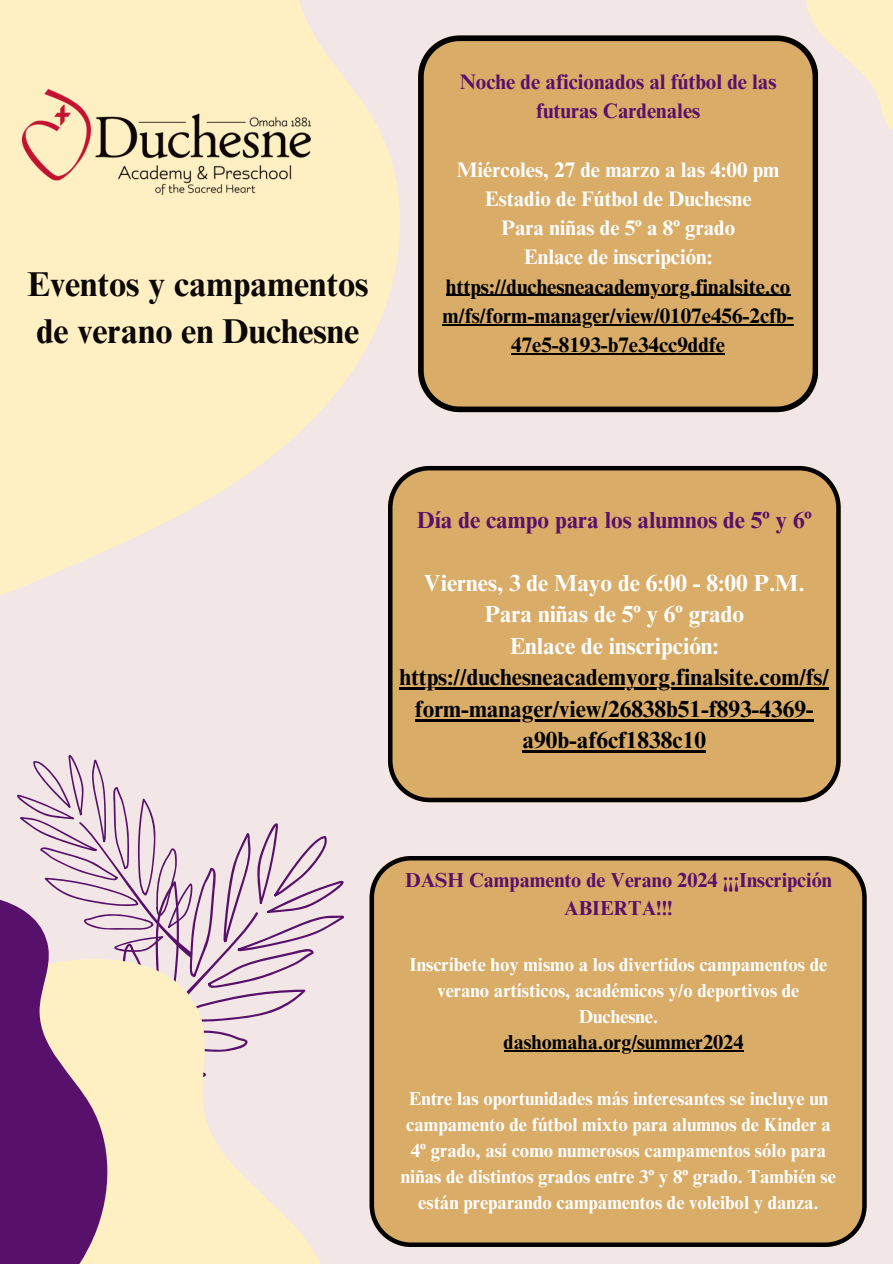
<style>
.page{position:relative;width:893px;height:1264px;background:#fff}
.page>*{position:absolute;margin:0;border:0;box-sizing:border-box;transform-origin:0 0}
.t1{font:700 34.5px/47.2px "Times NRMT Pro";color:#0b0707}
.t2{font:700 23.25px/31.5px "Times NRMT Pro";color:#000;text-align:center}
.t3{font:700 23.25px/31.5px "Times NRMT Pro";color:#fff;text-align:center}
.t4{font:700 23.25px "Times NRMT Pro";color:#58116a}
.t5{font:700 21px/29.2px "Times NRMT Pro";color:#000;text-align:center}
.t6{font:700 21px/29.2px "Times NRMT Pro";color:#fff;text-align:center}
.t7{font:700 21px/29.2px "Times NRMT Pro";color:#58116a;text-align:center}
.t8{font:700 20.25px/28.2px "Times NRMT Pro";color:#58116a;text-align:center}
.t9{font:700 20.25px "Times NRMT Pro";color:#000}
.t10{font:700 18.75px/25.8px "Times NRMT Pro";color:#fff;text-align:center}
</style>
<div class="page">
<div style="left:0;top:0;width:892px;height:1263px;background:#f2e6e6"></div>
<div style="left:418px;top:35px;width:399px;height:377px;background:#d9ac68"></div>
<div style="left:388px;top:466px;width:452px;height:336px;background:#d9ac68"></div>
<hr style="left:399px;top:687px;width:430px;height:3px;background:#000">
<hr style="left:415px;top:719px;width:398px;height:2px;background:#000">
<hr style="left:522px;top:750px;width:184px;height:3px;background:#000">
<div style="left:369px;top:856px;width:497px;height:390px;background:#d9ac68"></div>
<svg style="left:0;top:0;width:417px;height:631px;fill:#fff0c3"></svg>
<svg style="left:119px;top:922px;width:284px;height:341px"></svg>
<svg style="left:0;top:899px;width:119px;height:364px;fill:#58116a"></svg>
<svg style="left:13px;top:754px;width:332px;height:353px"></svg>
<img style="left:23px;top:89px;width:288px;height:105px">
<hr style="left:446px;top:295px;width:344px;height:1px;background:#000">
<hr style="left:442px;top:324px;width:351px;height:1px;background:#000">
<hr style="left:511px;top:353px;width:214px;height:1px;background:#000">
<hr style="left:503px;top:1050px;width:240px;height:1px;background:#000">
<svg style="left:761px;top:0;width:131px;height:224px"></svg>
<h1 class="t1" style="left:27px;top:265px;width:343px">Eventos y campamentos de verano en Duchesne</h1>
<p class="t7" style="left:459px;top:70px;width:318px">Noche de aficionados al fútbol de las futuras Cardenales</p>
<p class="t6" style="left:457px;top:157px;width:324px">Miércoles, 27 de marzo a las 4:00 pm<br>Estadio de Fútbol de Duchesne<br>Para niñas de 5º a 8º grado<br>Enlace de inscripción:</p>
<p class="t5" style="left:442px;top:274px;width:352px">https://duchesneacademyorg.finalsite.co m/fs/form-manager/view/0107e456-2cfb-<br>47e5-8193-b7e34cc9ddfe</p>
<p class="t4" style="left:416px;top:511px;width:396px">Día de campo para los alumnos de 5º y 6º</p>
<p class="t3" style="left:424px;top:570px;width:382px">Viernes, 3 de Mayo de 6:00 - 8:00 P.M.<br>Para niñas de 5º y 6º grado<br>Enlace de inscripción:</p>
<p class="t2" style="left:399px;top:664px;width:431px">https://duchesneacademyorg.finalsite.com/fs/ form-manager/view/26838b51-f893-4369- a90b-af6cf1838c10</p>
<p class="t8" style="left:405px;top:868px;width:428px">DASH Campamento de Verano 2024 ¡¡¡Inscripción<br>ABIERTA!!!</p>
<p class="t10" style="left:409px;top:954px;width:419px">Inscríbete hoy mismo a los divertidos campamentos de verano artísticos, académicos y/o deportivos de<br>Duchesne.</p>
<p class="t9" style="left:503px;top:1034px;width:241px">dashomaha.org/summer2024</p>
<p class="t10" style="left:401px;top:1088px;width:436px">Entre las oportunidades más interesantes se incluye un campamento de fútbol mixto para alumnos de Kinder a 4º grado, así como numerosos campamentos sólo para niñas de distintos grados entre 3º y 8º grado. También se están preparando campamentos de voleibol y danza.</p>
</div>
